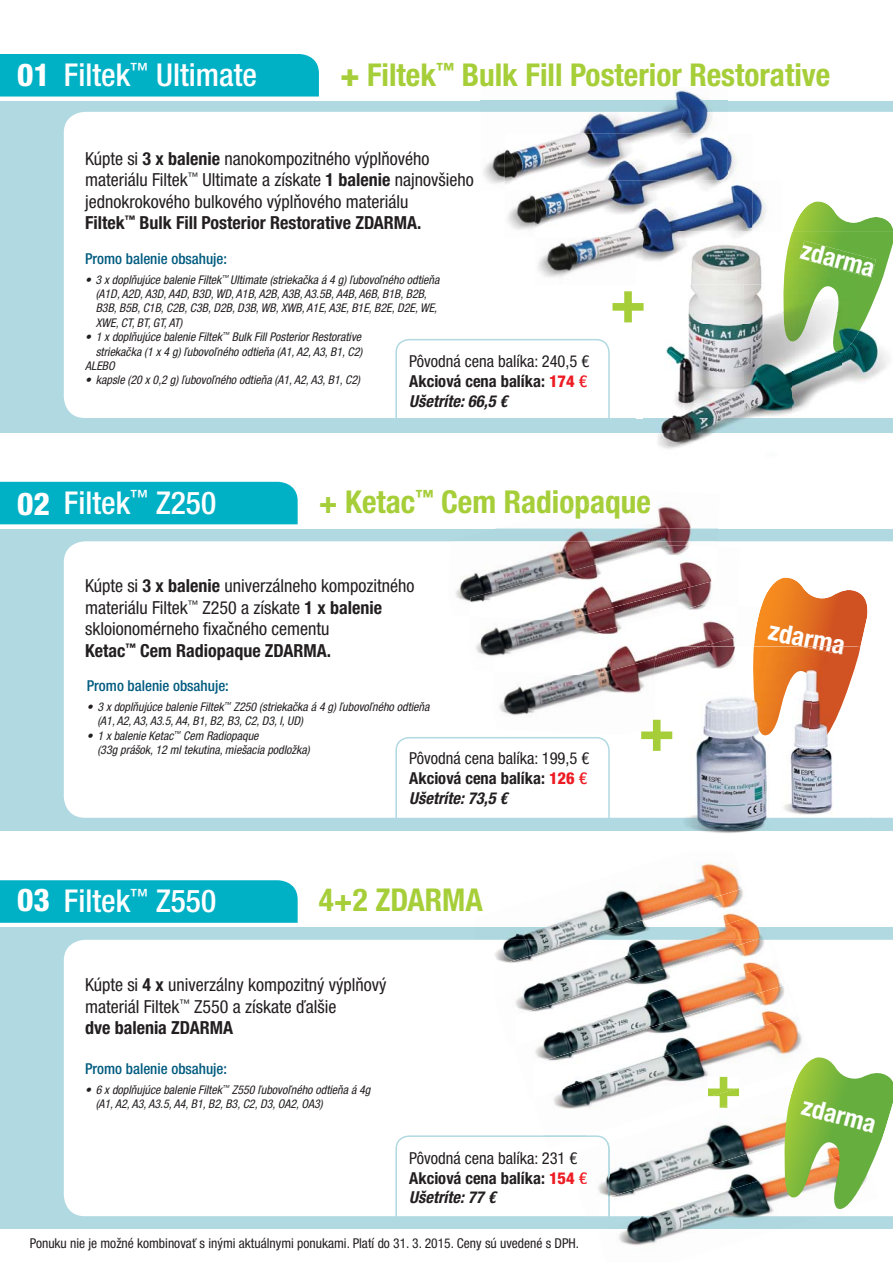
<style>
.page{position:relative;width:893px;height:1263px;background:#fff}
.page>*{position:absolute;margin:0;border:0;box-sizing:border-box;transform-origin:0 0}
.t1{font:700 condensed 61.5px "Helvetica Neue LT Pro";color:#a6ce39}
.t2{font:700 condensed 31.5px "Helvetica Neue LT Pro";color:#a6ce39}
.t3{font:500 condensed 31.5px "Helvetica Neue LT Pro";color:#fff}
.t4{font:700 condensed 25.95px "Helvetica Neue LT Pro";color:#fff}
.t5{font:700 condensed 25.35px "Helvetica Neue LT Pro";color:#fff}
.t6{font:condensed 18px/21.6px "Helvetica Neue LT Pro";color:#231f20}
.t7{font:condensed 16.5px/19.8px "Helvetica Neue LT Pro";color:#231f20}
.t8{font:500 condensed 15px "Helvetica Neue LT Pro";color:#005b7f}
.t9{font:condensed 13.5px "Helvetica Neue LT Pro";color:#231f20}
.t10{font:italic condensed 12px/14.4px "Helvetica Neue LT Pro";color:#231f20}
.s1{font-weight:800}
.s2{font-weight:900;font-size:33px}
.s3{font-weight:700}
.s4{font-weight:800;color:#ed1c24}
.s5{font-weight:700;font-style:italic}
</style>
<div class="page">
<div style="left:0;top:880px;width:298px;height:43px;background:#00b1c6"></div>
<div style="left:0;top:927px;width:893px;height:302px;background:#b1d9e1"></div>
<div style="left:64px;top:940px;width:829px;height:276px;background:#fff"></div>
<div style="left:0;top:482px;width:298px;height:42px;background:#00b1c6"></div>
<div style="left:0;top:529px;width:893px;height:301px;background:#b1d9e1"></div>
<div style="left:64px;top:541px;width:829px;height:277px;background:#fff"></div>
<div style="left:0;top:101px;width:893px;height:331px;background:#b1d9e1"></div>
<div style="left:64px;top:112px;width:829px;height:306px;background:#fff"></div>
<div style="left:0;top:54px;width:319px;height:43px;background:#00b1c6"></div>
<img style="left:480px;top:88px;width:248px;height:24px">
<img style="left:534px;top:112px;width:143px;height:21px">
<img style="left:677px;top:112px;width:51px;height:21px">
<img style="left:480px;top:112px;width:54px;height:79px">
<img style="left:728px;top:133px;width:24px;height:48px">
<img style="left:505px;top:191px;width:30px;height:46px">
<img style="left:505px;top:133px;width:223px;height:58px">
<img style="left:752px;top:181px;width:30px;height:51px">
<img style="left:535px;top:237px;width:101px;height:48px">
<img style="left:535px;top:181px;width:217px;height:56px">
<img style="left:535px;top:181px;width:193px;height:10px">
<svg style="left:792px;top:201px;width:101px;height:31px;background:#b9d995"></svg>
<svg style="left:395px;top:338px;width:215px;height:95px"></svg>
<svg style="left:395px;top:736px;width:215px;height:95px;background:#f2f8fa"></svg>
<img style="left:468px;top:547px;width:272px;height:124px">
<img style="left:495px;top:505px;width:224px;height:24px">
<img style="left:566px;top:529px;width:125px;height:12px">
<img style="left:448px;top:541px;width:270px;height:76px">
<img style="left:532px;top:505px;width:118px;height:14px">
<img style="left:470px;top:545px;width:247px;height:76px">
<img style="left:492px;top:606px;width:262px;height:129px">
<img style="left:493px;top:605px;width:245px;height:71px">
<img style="left:547px;top:862px;width:193px;height:65px">
<img style="left:475px;top:927px;width:105px;height:13px">
<img style="left:475px;top:940px;width:21px;height:59px">
<img style="left:717px;top:886px;width:42px;height:41px">
<img style="left:717px;top:927px;width:44px;height:13px">
<img style="left:496px;top:997px;width:20px;height:51px">
<img style="left:620px;top:888px;width:134px;height:39px">
<img style="left:580px;top:927px;width:137px;height:13px">
<img style="left:496px;top:940px;width:20px;height:57px">
<img style="left:516px;top:940px;width:270px;height:159px">
<svg style="left:755px;top:935px;width:17px;height:5px"></svg>
<img style="left:516px;top:940px;width:259px;height:106px">
<img style="left:534px;top:984px;width:280px;height:151px">
<img style="left:534px;top:984px;width:262px;height:114px">
<img style="left:578px;top:1071px;width:204px;height:64px">
<img style="left:718px;top:1101px;width:21px;height:7px">
<svg style="left:718px;top:1104px;width:11px;height:4px"></svg>
<img style="left:619px;top:1229px;width:73px;height:17px">
<img style="left:627px;top:1216px;width:194px;height:13px">
<div style="left:395px;top:1135px;width:204px;height:82px;background:#fff"></div>
<img style="left:610px;top:1216px;width:36px;height:12px">
<img style="left:599px;top:1122px;width:259px;height:94px">
<img style="left:599px;top:1197px;width:11px;height:20px">
<svg style="left:754px;top:578px;width:114px;height:69px;background:#e88e54"></svg>
<svg style="left:782px;top:1056px;width:111px;height:159px;background:#abcc82"></svg>
<img style="left:655px;top:647px;width:216px;height:186px">
<img style="left:655px;top:646px;width:97px;height:81px">
<img style="left:655px;top:646px;width:47px;height:13px">
<img style="left:752px;top:646px;width:108px;height:98px">
<img style="left:800px;top:646px;width:44px;height:9px">
<img style="left:636px;top:291px;width:7px;height:142px">
<svg style="left:636px;top:285px;width:7px;height:6px"></svg>
<img style="left:636px;top:237px;width:7px;height:48px">
<img style="left:636px;top:232px;width:7px;height:5px">
<img style="left:643px;top:432px;width:200px;height:17px">
<img style="left:843px;top:337px;width:50px;height:96px">
<img style="left:661px;top:418px;width:232px;height:14px">
<img style="left:743px;top:285px;width:50px;height:133px">
<img style="left:643px;top:285px;width:100px;height:133px">
<img style="left:793px;top:353px;width:50px;height:65px">
<img style="left:643px;top:232px;width:138px;height:53px">
<img style="left:643px;top:232px;width:109px;height:5px">
<img style="left:781px;top:232px;width:76px;height:121px">
<img style="left:856px;top:232px;width:37px;height:105px">
<img style="left:799px;top:241px;width:77px;height:37px">
<img style="left:643px;top:291px;width:1px;height:31px">
<svg style="left:636px;top:302px;width:8px;height:10px"></svg>
<h2 class="t3" style="left:17px;top:64px;width:241px"><span class="s1">01</span> Filtek<sup>™</sup> Ultimate</h2>
<h2 class="t2" style="left:340px;top:64px;width:492px"><span class="s2">+</span> Filtek<sup>™</sup> Bulk Fill Posterior Restorative</h2>
<h3 class="t6" style="left:85px;top:150px;width:390px">Kúpte si <span class="s3">3 x balenie</span> nanokompozitného výplňového materiálu Filtek<sup>™</sup> Ultimate a získate <span class="s3">1 balenie</span> najnovšieho jednokrokového bulkového výplňového materiálu<br><span class="s3">Filtek</span><sup>™</sup> <span class="s3">Bulk Fill Posterior Restorative ZDARMA.</span></h3>
<p class="t8" style="left:85px;top:253px;width:144px">Promo balenie obsahuje:</p>
<p class="t10" style="left:96px;top:273px;width:345px;text-indent:-11px">• 3 x doplňujúce balenie Filtek<sup>™</sup> Ultimate (striekačka á 4 g) ľubovoľného odtieňa (A1D, A2D, A3D, A4D, B3D, WD, A1B, A2B, A3B, A3.5B, A4B, A6B, B1B, B2B, B3B, B5B, C1B, C2B, C3B, D2B, D3B, WB, XWB, A1E, A3E, B1E, B2E, D2E, WE, XWE, CT, BT, GT, AT)</p>
<p class="t10" style="left:85px;top:331px;width:278px">• 1 x doplňujúce balenie Filtek<sup>™</sup> Bulk Fill Posterior Restorative</p>
<p class="t10" style="left:96px;top:345px;width:268px">striekačka (1 x 4 g) ľubovoľného odtieňa (A1, A2, A3, B1, C2)</p>
<p class="t10" style="left:85px;top:360px;width:31px">ALEBO</p>
<p class="t10" style="left:85px;top:374px;width:276px">• kapsle (20 x 0,2 g) ľubovoľného odtieňa (A1, A2, A3, B1, C2)</p>
<h3 class="t7" style="left:409px;top:354px;width:182px">Pôvodná cena balíka: 240,5 €<br><span class="s3">Akciová cena balíka:</span> <span class="s4">174 €<br></span><span class="s5">Ušetríte: 66,5 €</span></h3>
<h1 class="t1" style="left:610px;top:279px;width:38px">+</h1>
<h2 class="t3" style="left:17px;top:491px;width:200px"><span class="s1">02</span> Filtek<sup>™</sup> Z250</h2>
<h2 class="t2" style="left:319px;top:491px;width:334px">+ Ketac<sup>™</sup> Cem Radiopaque</h2>
<h3 class="t6" style="left:85px;top:577px;width:331px">Kúpte si <span class="s3">3 x balenie</span> univerzálneho kompozitného materiálu Filtek<sup>™</sup> Z250 a získate <span class="s3">1 x balenie </span>skloionomérneho fixačného cementu<br><span class="s3">Ketac</span><sup>™</sup> <span class="s3">Cem Radiopaque ZDARMA.</span></h3>
<p class="t8" style="left:87px;top:680px;width:144px">Promo balenie obsahuje:</p>
<p class="t10" style="left:97px;top:701px;width:334px;text-indent:-11px">• 3 x doplňujúce balenie Filtek<sup>™</sup> Z250 (striekačka á 4 g) ľubovoľného odtieňa (A1, A2, A3, A3.5, A4, B1, B2, B3, C2, D3, I, UD)</p>
<p class="t10" style="left:97px;top:730px;width:214px;text-indent:-11px">• 1 x balenie Ketac<sup>™</sup> Cem Radiopaque<br>(33g prášok, 12 ml tekutina, miešacia podložka)</p>
<h3 class="t7" style="left:409px;top:750px;width:182px">Pôvodná cena balíka: 199,5 €<br><span class="s3">Akciová cena balíka:</span> <span class="s4">126 €<br></span><span class="s5">Ušetríte: 73,5 €</span></h3>
<h1 class="t1" style="left:638px;top:707px;width:38px">+</h1>
<h3 class="t5" style="left:804px;top:240px;width:77px;rotate:15deg">zdarma</h3>
<h3 class="t4" style="left:770px;top:621px;width:79px;rotate:11deg">zdarma</h3>
<h2 class="t3" style="left:17px;top:890px;width:200px"><span class="s1">03</span> Filtek<sup>™</sup> Z550</h2>
<h2 class="t2" style="left:319px;top:889px;width:165px">4+2 ZDARMA</h2>
<h3 class="t6" style="left:85px;top:976px;width:303px">Kúpte si <span class="s3">4 x</span> univerzálny kompozitný výplňový materiál Filtek<sup>™</sup> Z550 a získate ďalšie<br><span class="s3">dve balenia ZDARMA</span></h3>
<p class="t8" style="left:85px;top:1063px;width:144px">Promo balenie obsahuje:</p>
<p class="t10" style="left:96px;top:1083px;width:276px;text-indent:-11px">• 6 x doplňujúce balenie Filtek<sup>™</sup> Z550 ľubovoľného odtieňa á 4g (A1, A2, A3, A3.5, A4, B1, B2, B3, C2, D3, OA2, OA3)</p>
<h1 class="t1" style="left:705px;top:1064px;width:38px">+</h1>
<h3 class="t7" style="left:409px;top:1150px;width:179px">Pôvodná cena balíka: 231 €<br><span class="s3">Akciová cena balíka:</span> <span class="s4">154 €<br></span><span class="s5">Ušetríte: 77 €</span></h3>
<p class="t9" style="left:30px;top:1238px;width:551px">Ponuku nie je možné kombinovať s inými aktuálnymi ponukami. Platí do 31. 3. 2015. Ceny sú uvedené s DPH.</p>
<h3 class="t5" style="left:805px;top:1096px;width:77px;rotate:15deg">zdarma</h3>
</div>
